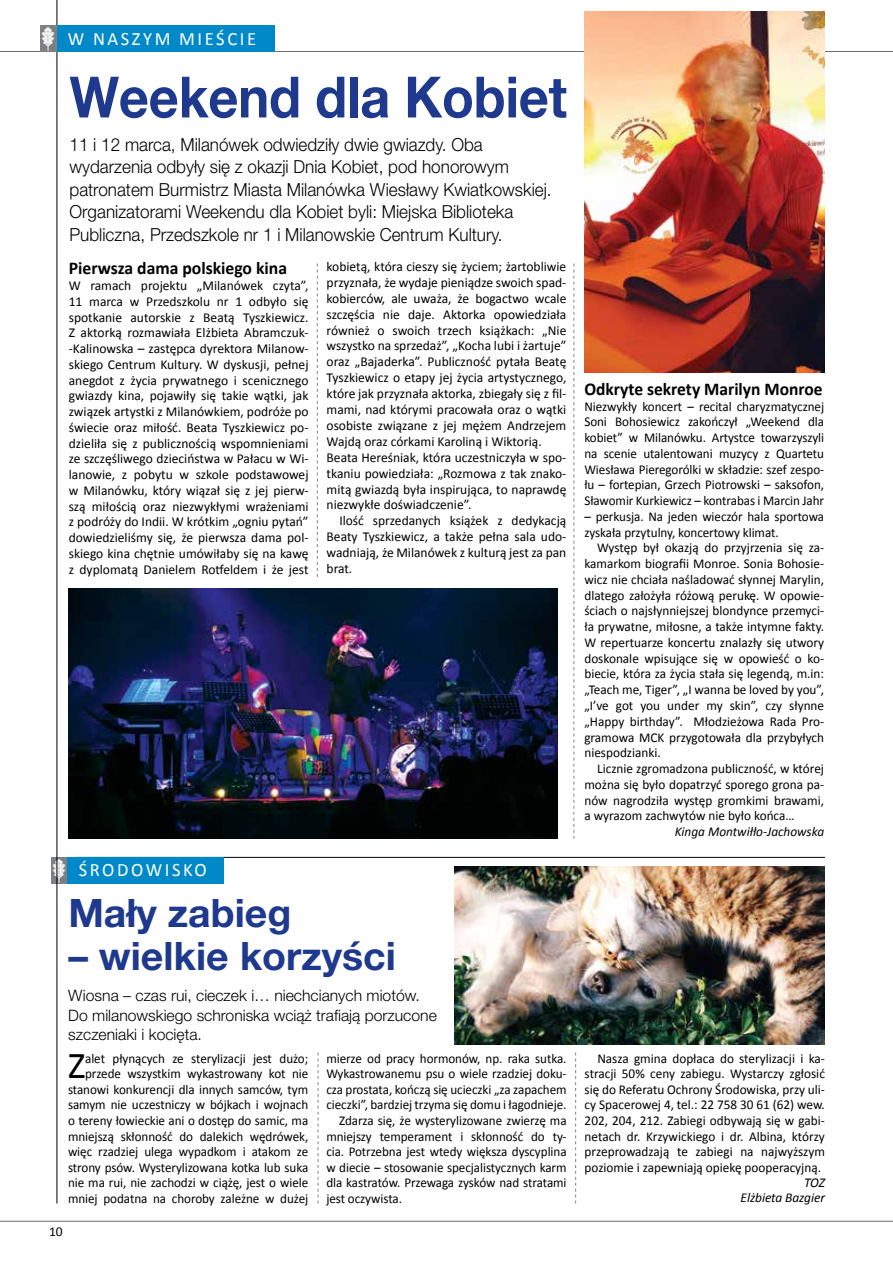
<style>
.page{position:relative;width:893px;height:1263px;background:#fff}
.page>*{position:absolute;margin:0;border:0;box-sizing:border-box;transform-origin:0 0}
.t1{font:700 57px "Helvetica Neue LT Pro";letter-spacing:-.005em;color:#1e398d;scale:.92 1}
.t2{font:700 39.3px "Helvetica Neue LT Pro";color:#1e398d}
.t3{font:38.1px "Calibri";color:#000}
.t4{font:18.9px "Calibri";letter-spacing:.14em;color:#fff}
.t5{font:300 18px/22.5px "Helvetica Neue LT Pro";color:#000;scale:.95 1}
.t6{font:700 18px "Calibri";color:#000}
.t7{font:300 15.75px/19.5px "Helvetica Neue LT Pro";color:#000}
.t8{font:13.65px/15.8px "Calibri";color:#000;text-align:justify}
.t9{font:13.5px/15.8px "Calibri";letter-spacing:-.005em;color:#000;text-align:justify}
.t10{font:italic 13.5px/15px "Calibri";letter-spacing:-.005em;color:#000;text-align:right}
</style>
<div class="page">
<hr style="left:0;top:51px;width:893px;height:1px;background:#6d6e71">
<svg style="left:318px;top:1052px;width:1px;height:151px"></svg>
<svg style="left:575px;top:1052px;width:1px;height:151px"></svg>
<svg style="left:317px;top:264px;width:1px;height:313px"></svg>
<svg style="left:573px;top:264px;width:1px;height:575px"></svg>
<hr style="left:0;top:1221px;width:893px;height:1px;background:#6d6e71">
<hr style="left:75px;top:857px;width:750px;height:1px;background:#000">
<div style="left:51px;top:857px;width:17px;height:26px;background:#808285"></div>
<div style="left:68px;top:857px;width:156px;height:26px;background:#0089c8"></div>
<img style="left:52px;top:857px;width:14px;height:27px">
<img style="left:454px;top:866px;width:371px;height:179px">
<img style="left:584px;top:12px;width:241px;height:361px">
<img style="left:68px;top:588px;width:489px;height:251px">
<hr style="left:57px;top:0;width:1px;height:1203px;background:#000">
<div style="left:40px;top:25px;width:17px;height:26px;background:#808285"></div>
<div style="left:57px;top:25px;width:217px;height:26px;background:#0089c8"></div>
<img style="left:41px;top:27px;width:14px;height:25px">
<h3 class="t4" style="left:68px;top:26px;width:190px">W NASZYM MIEŚCIE</h3>
<h1 class="t1" style="left:70px;top:62px;width:542px">Weekend dla Kobiet</h1>
<p class="t5" style="left:70px;top:133px;width:509px">11 i 12 marca, Milanówek odwiedziły dwie gwiazdy. Oba wydarzenia odbyły się z okazji Dnia Kobiet, pod honorowym patronatem Burmistrz Miasta Milanówka Wiesławy Kwiatkowskiej.<br>Organizatorami Weekendu dla Kobiet byli: Miejska Biblioteka Publiczna, Przedszkole nr 1 i Milanowskie Centrum Kultury.</p>
<h3 class="t6" style="left:69px;top:257px;width:220px">Pierwsza dama polskiego kina</h3>
<p class="t8" style="left:69px;top:278px;width:241px">W ramach projektu „Milanówek czyta”, 11 marca w Przedszkolu nr 1 odbyło się spotkanie autorskie z Beatą Tyszkiewicz.<br>Z aktorką rozmawiała Elżbieta Abramczuk--Kalinowska – zastępca dyrektora Milanow&shy;skiego Centrum Kultury. W dyskusji, pełnej anegdot z życia prywatnego i scenicznego gwiazdy kina, pojawiły się takie wątki, jak związek artystki z Milanówkiem, podróże po świecie oraz miłość. Beata Tyszkiewicz po&shy;dzieliła się z publicznością wspomnieniami ze szczęśliwego dzieciństwa w Pałacu w Wi&shy;lanowie, z pobytu w szkole podstawowej w Milanówku, który wiązał się z jej pierw&shy;szą miłością oraz niezwykłymi wrażeniami z podróży do Indii. W krótkim „ogniu pytań” dowiedzieliśmy się, że pierwsza dama pol&shy;skiego kina chętnie umówiłaby się na kawę z dyplomatą Danielem Rotfeldem i że jest</p>
<p class="t8" style="left:327px;top:258px;width:241px;text-align:left">kobietą, która cieszy się życiem; żartobliwie przyznała, że wydaje pieniądze swoich spad&shy;kobierców, ale uważa, że bogactwo wcale szczęścia nie daje. Aktorka opowiedziała również o swoich trzech książkach: „Nie wszystko na sprzedaż”, „Kocha lubi i żartuje” oraz „Bajaderka”. Publiczność pytała Beatę Tyszkiewicz o etapy jej życia artystycznego, które jak przyznała aktorka, zbiegały się z fil&shy;mami, nad którymi pracowała oraz o wątki osobiste związane z jej mężem Andrzejem Wajdą oraz córkami Karoliną i Wiktorią.<br>Beata Hereśniak, która uczestniczyła w spo&shy;tkaniu powiedziała: „Rozmowa z tak znako&shy;mitą gwiazdą była inspirująca, to naprawdę niezwykłe doświadczenie”.</p>
<p class="t8" style="left:327px;top:513px;width:241px;text-indent:13px">Ilość sprzedanych książek z dedykacją Beaty Tyszkiewicz, a także pełna sala udo&shy;wadniają, że Milanówek z kulturą jest za pan brat.</p>
<h3 class="t4" style="left:79px;top:858px;width:129px">ŚRODOWISKO</h3>
<h2 class="t2" style="left:68px;top:888px;width:224px">Mały zabieg</h2>
<h2 class="t2" style="left:68px;top:932px;width:329px">– wielkie korzyści</h2>
<p class="t7" style="left:68px;top:985px;width:370px">Wiosna – czas rui, cieczek i… niechcianych miotów.<br>Do milanowskiego schroniska wciąż trafiają porzucone szczeniaki i kocięta.</p>
<h3 class="t3" style="left:68px;top:1041px;width:19px">Z</h3>
<p class="t9" style="left:68px;top:1050px;width:242px;text-align:right">alet płynących ze sterylizacji jest dużo; przede wszystkim wykastrowany kot nie stanowi konkurencji dla innych samców, tym samym nie uczestniczy w bójkach i wojnach o tereny łowieckie ani o dostęp do samic, ma mniejszą skłonność do dalekich wędrówek, więc rzadziej ulega wypadkom i atakom ze strony psów. Wysterylizowana kotka lub suka nie ma rui, nie zachodzi w ciążę, jest o wiele mniej podatna na choroby zależne w dużej</p>
<p class="t9" style="left:326px;top:1050px;width:242px">mierze od pracy hormonów, np. raka sutka.</p>
<p class="t9" style="left:326px;top:1066px;width:242px">Wykastrowanemu psu o wiele rzadziej doku-</p>
<p class="t9" style="left:326px;top:1081px;width:242px">cza prostata, kończą się ucieczki „za zapachem</p>
<p class="t9" style="left:326px;top:1097px;width:242px">cieczki”, bardziej trzyma się domu i łagodnieje.</p>
<p class="t9" style="left:339px;top:1113px;width:229px">Zdarza się, że wysterylizowane zwierzę ma</p>
<p class="t9" style="left:326px;top:1128px;width:242px">mniejszy temperament i skłonność do ty-</p>
<p class="t9" style="left:326px;top:1144px;width:242px">cia. Potrzebna jest wtedy większa dyscyplina</p>
<p class="t9" style="left:326px;top:1159px;width:242px">w diecie – stosowanie specjalistycznych karm</p>
<p class="t9" style="left:326px;top:1175px;width:242px">dla kastratów. Przewaga zysków nad stratami</p>
<p class="t9" style="left:326px;top:1191px;width:77px">jest oczywista.</p>
<p class="t9" style="left:49px;top:1224px;width:15px">10</p>
<h3 class="t6" style="left:584px;top:377px;width:240px">Odkryte sekrety Marilyn Monroe</h3>
<p class="t9" style="left:584px;top:398px;width:241px">Niezwykły koncert – recital charyzmatycznej Soni Bohosiewicz zakończył „Weekend dla kobiet” w Milanówku. Artystce towarzyszyli na scenie utalentowani muzycy z Quartetu Wiesława Pieregorólki w składzie: szef zespo&shy;łu – fortepian, Grzech Piotrowski – saksofon, Sławomir Kurkiewicz – kontrabas i Marcin Jahr</p>
<p class="t9" style="left:584px;top:509px;width:241px">– perkusja. Na jeden wieczór hala sportowa zyskała przytulny, koncertowy klimat.</p>
<p class="t9" style="left:584px;top:540px;width:241px;text-indent:13px">Występ był okazją do przyjrzenia się za&shy;kamarkom biografii Monroe. Sonia Bohosie&shy;wicz nie chciała naśladować słynnej Marylin, dlatego założyła różową perukę. W opowie&shy;ściach o najsłynniejszej blondynce przemyci&shy;ła prywatne, miłosne, a także intymne fakty.<br>W repertuarze koncertu znalazły się utwory doskonale wpisujące się w opowieść o ko&shy;biecie, która za życia stała się legendą, m.in: „Teach me, Tiger”, „I wanna be loved by you”, „I’ve got you under my skin”, czy słynne „Happy birthday”. Młodzieżowa Rada Pro&shy;gramowa MCK przygotowała dla przybyłych niespodzianki.</p>
<p class="t9" style="left:584px;top:761px;width:241px;text-indent:13px">Licznie zgromadzona publiczność, w której można się było dopatrzyć sporego grona pa&shy;nów nagrodziła występ gromkimi brawami, a wyrazom zachwytów nie było końca…</p>
<p class="t10" style="left:675px;top:823px;width:151px">Kinga Montwiłło-Jachowska</p>
<p class="t9" style="left:585px;top:1050px;width:242px;text-indent:13px">Nasza gmina dopłaca do sterylizacji i ka&shy;stracji 50% ceny zabiegu. Wystarczy zgłosić się do Referatu Ochrony Środowiska, przy uli&shy;cy Spacerowej 4, tel.: 22 758 30 61 (62) wew.<br>202, 204, 212. Zabiegi odbywają się w gabi&shy;netach dr. Krzywickiego i dr. Albina, którzy przeprowadzają te zabiegi na najwyższym poziomie i zapewniają opiekę pooperacyjną.</p>
<p class="t10" style="left:740px;top:1174px;width:86px">TOZ<br>Elżbieta Bazgier</p>
</div>
